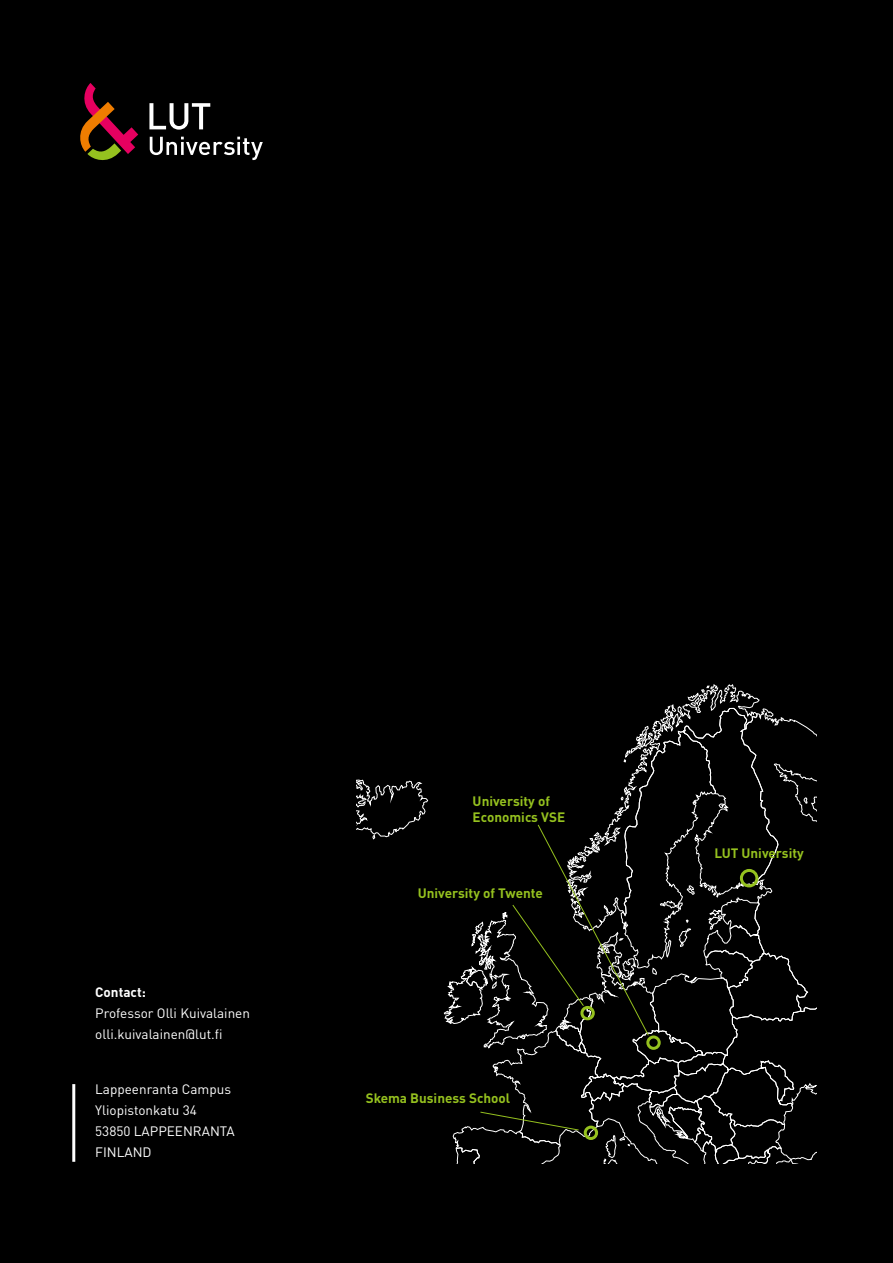
<style>
.page{position:relative;width:893px;height:1263px;background:#000}
.page>*{position:absolute;margin:0;border:0;box-sizing:border-box;transform-origin:0 0}
.t1{font:13.5px/21px "DIN Pro";color:#fff}
.t2{font:700 13.5px/16.2px "DIN Pro";color:#95c11f}
.t3{font:700 13.5px "DIN Pro";color:#fff}
</style>
<div class="page">
<svg style="left:150px;top:137px;width:113px;height:23px"></svg>
<svg style="left:149px;top:103px;width:61px;height:27px"></svg>
<svg style="left:80px;top:83px;width:58px;height:77px"></svg>
<hr style="left:72px;top:1084px;width:3px;height:78px;background:#fff">
<svg style="left:356px;top:779px;width:72px;height:61px"></svg>
<svg style="left:444px;top:684px;width:372px;height:480px"></svg>
<div style="left:740px;top:869px;width:18px;height:18px;border:3px solid #95c11f;border-radius:50%"></div>
<div style="left:584px;top:1125px;width:14px;height:15px;border:3px solid #95c11f;border-radius:50%"></div>
<div style="left:580px;top:1006px;width:15px;height:14px;border:3px solid #95c11f;border-radius:50%"></div>
<div style="left:646px;top:1035px;width:15px;height:15px;border:3px solid #95c11f;border-radius:50%"></div>
<p class="t3" style="left:95px;top:981px;width:52px">Contact:</p>
<p class="t1" style="left:95px;top:1001px;width:156px">Professor Olli Kuivalainen olli.kuivalainen@lut.fi</p>
<p class="t1" style="left:95px;top:1078px;width:141px">Lappeenranta Campus<br>Yliopistonkatu 34<br>53850 LAPPEENRANTA<br>FINLAND</p>
<p class="t2" style="left:473px;top:791px;width:94px">University of<br>Economics VSE</p>
<p class="t2" style="left:418px;top:883px;width:127px">University of Twente</p>
<p class="t2" style="left:366px;top:1089px;width:146px">Skema Business School</p>
<p class="t2" style="left:714px;top:844px;width:91px">LUT University</p>
</div>
